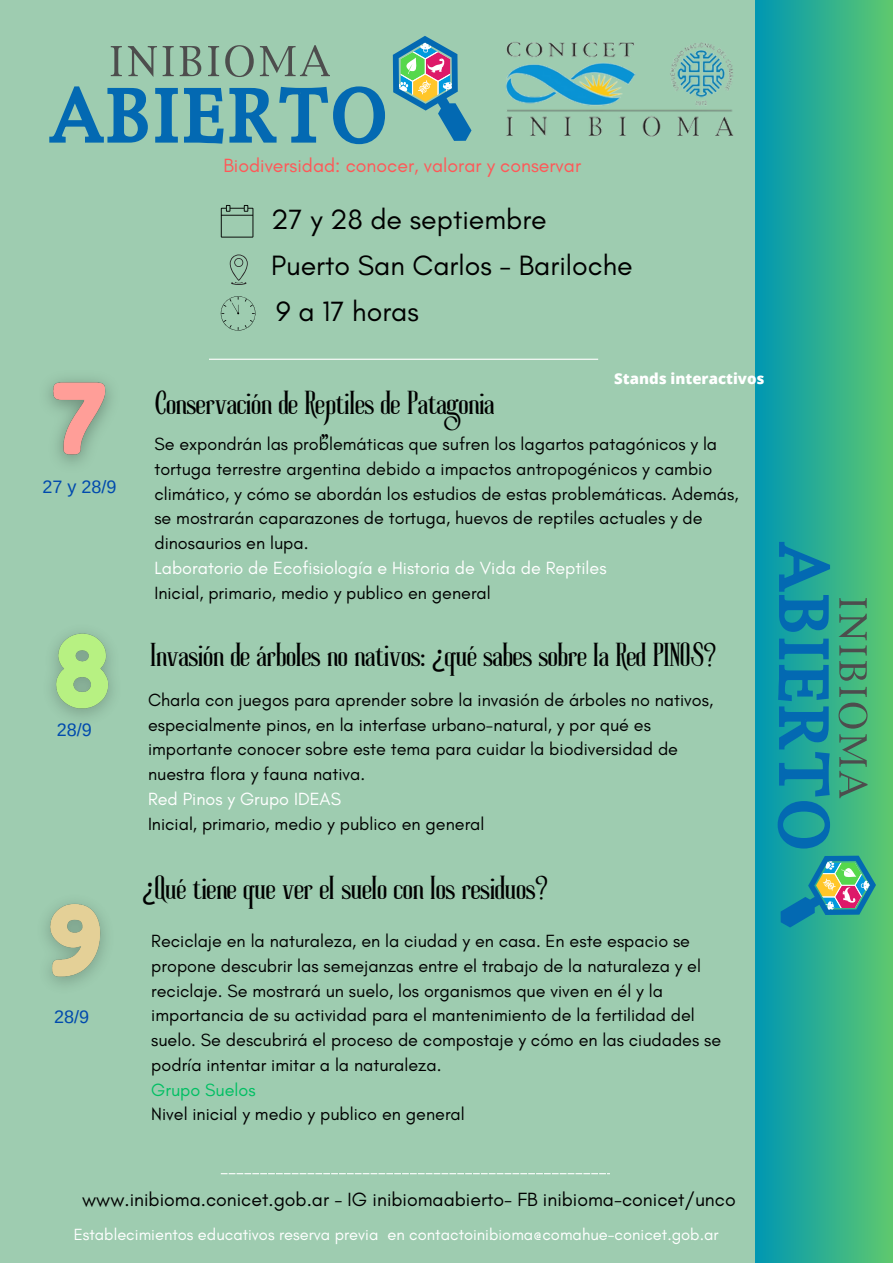
<style>
.page{position:relative;width:893px;height:1264px;background:#fff}
.page>*{position:absolute;margin:0;border:0;box-sizing:border-box;transform-origin:0 0}
.t1{font:30px "Roller Coaster";color:#000}
.t2{font:28.5px "Glacial Indifference";color:#000}
.t3{font:19.5px "Glacial Indifference";color:#000}
.t4{font:19.5px "Glacial Indifference";color:#ff5757}
.t5{font:18px/24.8px "Glacial Indifference";color:#000}
.t6{font:18px "Glacial Indifference";color:#fff}
.t7{font:18px "Arimo";color:#004aad}
.t8{font:18px "Glacial Indifference";color:#00bf63}
.t9{font:16.5px "Glacial Indifference";color:#fff}
.t10{font:800 15px "Open Sans";color:#fff}
.s1{font-family:"Noto Sans"}
</style>
<div class="page">
<div style="left:0;top:0;width:892px;height:1262px;background:#9eccb0"></div>
<div style="left:755px;top:0;width:137px;height:1262px;background:linear-gradient(to right,#0097b2,#5ec86e)"></div>
<svg style="left:111px;top:46px;width:11px;height:30px"></svg>
<svg style="left:128px;top:46px;width:29px;height:31px"></svg>
<svg style="left:163px;top:46px;width:11px;height:30px"></svg>
<svg style="left:180px;top:46px;width:21px;height:30px"></svg>
<svg style="left:208px;top:46px;width:11px;height:30px"></svg>
<svg style="left:225px;top:45px;width:29px;height:32px"></svg>
<svg style="left:260px;top:45px;width:70px;height:31px"></svg>
<svg style="left:49px;top:86px;width:336px;height:59px"></svg>
<svg style="left:393px;top:36px;width:78px;height:105px"></svg>
<svg style="left:230px;top:254px;width:18px;height:31px"></svg>
<svg style="left:221px;top:296px;width:35px;height:35px"></svg>
<img style="left:48px;top:379px;width:63px;height:85px">
<svg style="left:804px;top:631px;width:88px;height:631px;background:#41b983"></svg>
<img style="left:506px;top:42px;width:228px;height:95px">
<hr style="left:209px;top:359px;width:389px;height:1px;background:#fff">
<svg style="left:221px;top:205px;width:32px;height:32px"></svg>
<img style="left:51px;top:632px;width:62px;height:85px">
<img style="left:45px;top:902px;width:61px;height:83px">
<svg style="left:221px;top:1173px;width:389px;height:1px"></svg>
<svg style="left:775px;top:540px;width:100px;height:387px;background:#2e9d93"></svg>
<p class="t4" style="left:223px;top:153px;width:359px">Biodiversidad: conocer, valorar y conservar</p>
<p class="t2" style="left:271px;top:202px;width:277px">27 y 28 de septiembre</p>
<p class="t2" style="left:271px;top:248px;width:363px">Puerto San Carlos - Bariloche</p>
<p class="t2" style="left:276px;top:294px;width:144px">9 a 17 horas</p>
<p class="t7" style="left:42px;top:476px;width:75px">27 y 28/9</p>
<p class="t7" style="left:57px;top:719px;width:36px">28/9</p>
<p class="t7" style="left:54px;top:1006px;width:36px">28/9</p>
<p class="t10" style="left:614px;top:368px;width:152px">Stands interactivos</p>
<p class="t1" style="left:155px;top:391px;width:341px">Conservación de Reptiles de Patagonia</p>
<p class="t1" style="left:321px;top:433px;width:9px">"</p>
<p class="t5" style="left:154px;top:431px;width:585px">Se expondrán las problemáticas que sufren los lagartos patagónicos y la tortuga terrestre argentina debido a impactos antropogénicos y cambio climático, y cómo se abordán los estudios de estas problemáticas. Además, se mostrarán caparazones de tortuga, huevos de reptiles actuales y de dinosaurios en lupa.</p>
<p class="t6" style="left:154px;top:557px;width:453px">Laboratorio de Ecofisiología e Historia de Vida de Reptiles</p>
<p class="t5" style="left:154px;top:580px;width:338px">Inicial, primario, medio y publico en general</p>
<p class="t1" style="left:151px;top:643px;width:567px">Invasión de árboles no nativos: <span class="s1">¿</span>qué sabes sobre la Red PINOS?</p>
<p class="t5" style="left:148px;top:687px;width:566px">Charla con juegos para aprender sobre la invasión de árboles no nativos, especialmente pinos, en la interfase urbano-natural, y por qué es importante conocer sobre este tema para cuidar la biodiversidad de nuestra flora y fauna nativa.</p>
<p class="t6" style="left:148px;top:787px;width:194px">Red Pinos y Grupo IDEAS</p>
<p class="t5" style="left:148px;top:811px;width:338px">Inicial, primario, medio y publico en general</p>
<p class="t1" style="left:142px;top:876px;width:407px"><span class="s1">¿</span>Qué tiene que ver el suelo con los residuos?</p>
<p class="t5" style="left:151px;top:928px;width:571px">Reciclaje en la naturaleza, en la ciudad y en casa. En este espacio se propone descubrir las semejanzas entre el trabajo de la naturaleza y el reciclaje. Se mostrará un suelo, los organismos que viven en él y la importancia de su actividad para el mantenimiento de la fertilidad del suelo. Se descubrirá el proceso de compostaje y cómo en las ciudades se podría intentar imitar a la naturaleza.</p>
<p class="t8" style="left:151px;top:1078px;width:106px">Grupo Suelos</p>
<p class="t5" style="left:151px;top:1101px;width:315px">Nivel inicial y medio y publico en general</p>
<p class="t3" style="left:82px;top:1187px;width:655px">www.inibioma.conicet.gob.ar - IG inibiomaabierto- FB inibioma-conicet/unco</p>
<p class="t9" style="left:74px;top:1224px;width:646px">Establecimientos educativos reserva previa en contactoinibioma@comahue-conicet.gob.ar</p>
</div>
